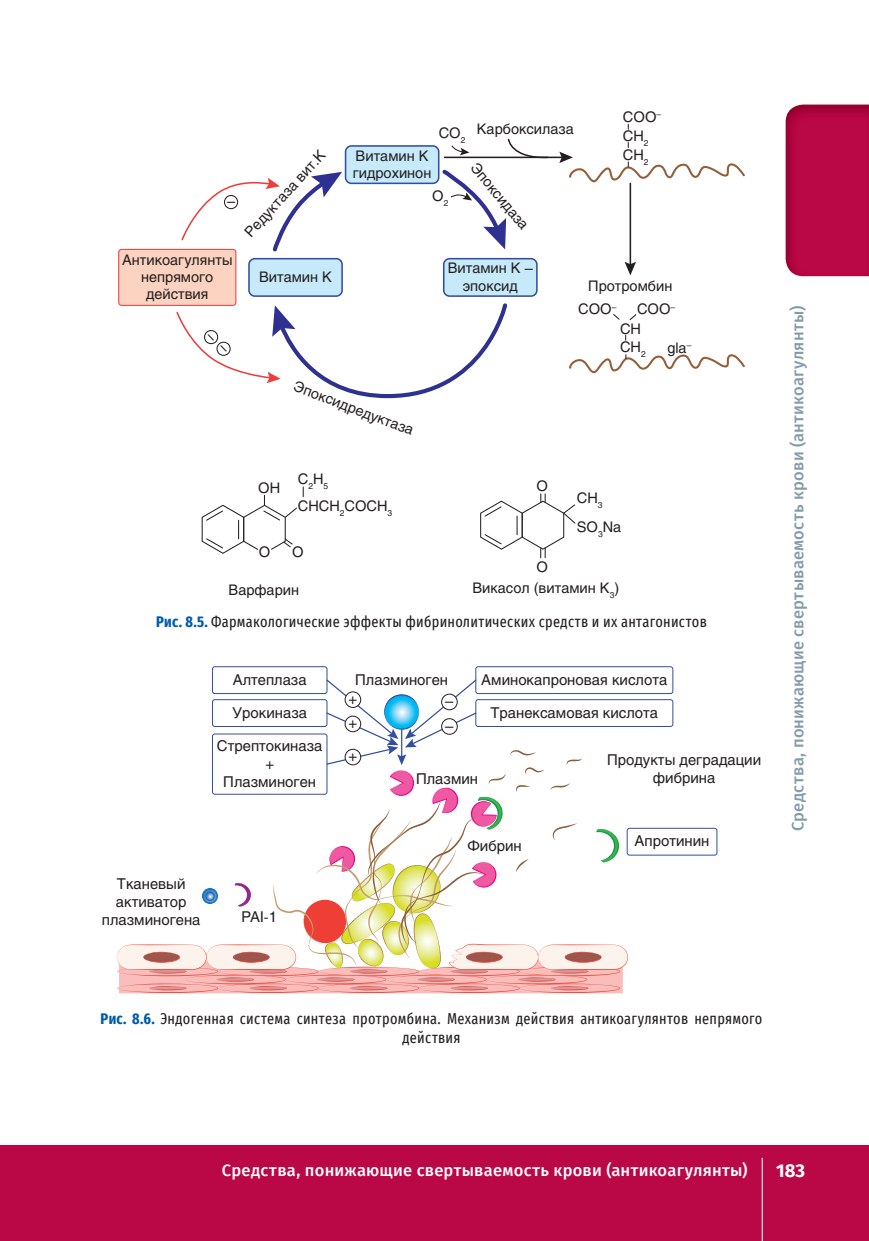
<style>
.page{position:relative;width:869px;height:1241px;background:#fff}
.page>*{position:absolute;margin:0;border:0;box-sizing:border-box;transform-origin:0 0}
.t1{font:700 18.55px "Fira Sans";color:#fff}
.t2{font:500 16.45px "Fira Sans";letter-spacing:.015em;color:#fff}
.t3{font:500 16.45px "Fira Sans";letter-spacing:.015em;color:#839ca9}
.t4{font:extra-condensed 15.4px/18.6px "Fira Sans";letter-spacing:.02em;color:#231f20;text-align:center}
.t5{font:14.7px/17.7px "Helios";color:#231f20;text-align:center}
.t6{font:14.35px/17.3px "Helios";color:#231f20}
.s1{font-weight:700;color:#015aaa}
</style>
<div class="page">
<div style="left:25px;top:1145px;width:843px;height:95px;background:#ba0745"></div>
<img style="left:785px;top:104px;width:83px;height:172px">
<div style="left:0;top:1145px;width:25px;height:95px;background:#ba0745"></div>
<hr style="left:761px;top:1157px;width:1px;height:83px;background:#fff">
<svg style="left:480px;top:494px;width:96px;height:63px"></svg>
<svg style="left:201px;top:487px;width:102px;height:67px"></svg>
<div style="left:345px;top:146px;width:93px;height:37px;background:#c6eafa;border-radius:6px"></div>
<div style="left:344px;top:145px;width:95px;height:39px;border:2px solid #324ea1;border-radius:6px"></div>
<div style="left:249px;top:259px;width:93px;height:37px;background:#c6eafa;border-radius:6px"></div>
<div style="left:248px;top:258px;width:95px;height:39px;border:2px solid #324ea1;border-radius:6px"></div>
<div style="left:443px;top:259px;width:93px;height:37px;background:#c6eafa;border-radius:6px"></div>
<div style="left:443px;top:258px;width:94px;height:39px;border:2px solid #324ea1;border-radius:6px"></div>
<div style="left:119px;top:249px;width:117px;height:56px;background:#fcd2c0;border-radius:3px"></div>
<div style="left:118px;top:249px;width:118px;height:57px;border:1px solid #ee3d3c;border-radius:3px"></div>
<hr style="left:444px;top:156px;width:119px;height:2px;background:#231f20">
<hr style="left:629px;top:183px;width:1px;height:83px;background:#231f20">
<svg style="left:180px;top:172px;width:162px;height:81px"></svg>
<svg style="left:451px;top:145px;width:18px;height:10px"></svg>
<svg style="left:442px;top:169px;width:64px;height:80px"></svg>
<svg style="left:507px;top:138px;width:42px;height:21px"></svg>
<svg style="left:559px;top:123px;width:185px;height:59px"></svg>
<svg style="left:569px;top:239px;width:175px;height:134px"></svg>
<div style="left:224px;top:195px;width:14px;height:14px;border:1px solid #231f20;border-radius:50%"></div>
<div style="left:212px;top:666px;width:115px;height:27px;border:1px solid #324ea1;border-radius:2px"></div>
<div style="left:475px;top:666px;width:198px;height:27px;border:1px solid #324ea1;border-radius:2px"></div>
<div style="left:475px;top:699px;width:198px;height:27px;border:1px solid #324ea1;border-radius:2px"></div>
<div style="left:626px;top:827px;width:91px;height:28px;border:1px solid #324ea1;border-radius:2px"></div>
<svg style="left:117px;top:678px;width:510px;height:315px"></svg>
<div style="left:205px;top:891px;width:10px;height:9px;border:1px solid #1375bc;border-radius:50%"></div>
<svg style="left:175px;top:301px;width:333px;height:98px"></svg>
<p class="t6" style="left:227px;top:193px;width:10px">–</p>
<p class="t6" style="left:122px;top:252px;width:112px;text-align:center">Антикоагулянты непрямого действия</p>
<p class="t6" style="left:476px;top:122px;width:99px">Карбоксилаза</p>
<p class="t6" style="left:479px;top:160px;width:83px;rotate:50deg">Эпоксидаза</p>
<p class="t6" style="left:438px;top:126px;width:28px">CO<sub>2</sub></p>
<p class="t6" style="left:242px;top:229px;width:113px;rotate:-47deg">Редуктаза вит.К</p>
<p class="t6" style="left:352px;top:148px;width:80px">Витамин К гидрохинон</p>
<p class="t6" style="left:259px;top:269px;width:74px">Витамин К</p>
<p class="t6" style="left:447px;top:261px;width:87px;text-align:center">Витамин К – эпоксид</p>
<p class="t6" style="left:432px;top:189px;width:18px">O<sub>2</sub></p>
<p class="t6" style="left:622px;top:109px;width:40px">COO<sup>–</sup></p>
<p class="t6" style="left:622px;top:128px;width:27px;line-height:19.4px">CH<sub>2<br></sub>CH<sub>2</sub></p>
<p class="t6" style="left:588px;top:278px;width:86px">Протромбин</p>
<p class="t6" style="left:578px;top:302px;width:40px">COO<sup>–</sup></p>
<p class="t6" style="left:636px;top:302px;width:40px">COO<sup>–</sup></p>
<p class="t6" style="left:667px;top:340px;width:26px">gla<sup>–</sup></p>
<p class="t6" style="left:619px;top:322px;width:22px">CH</p>
<p class="t6" style="left:619px;top:340px;width:27px">CH<sub>2</sub></p>
<p class="t6" style="left:297px;top:378px;width:129px;rotate:21deg">Эпоксидредуктаза</p>
<p class="t6" style="left:298px;top:467px;width:96px;line-height:26.9px">C<sub>2</sub>H<sub>5<br></sub>CHCH<sub>2</sub>COCH<sub>3</sub></p>
<p class="t6" style="left:258px;top:480px;width:23px">OH</p>
<p class="t6" style="left:536px;top:478px;width:13px">O</p>
<p class="t6" style="left:258px;top:545px;width:13px">O</p>
<p class="t6" style="left:292px;top:545px;width:13px">O</p>
<p class="t6" style="left:536px;top:559px;width:13px">O</p>
<p class="t6" style="left:576px;top:490px;width:27px">CH<sub>3</sub></p>
<p class="t6" style="left:576px;top:519px;width:46px">SO<sub>3</sub>Na</p>
<p class="t6" style="left:228px;top:583px;width:72px">Варфарин</p>
<p class="t6" style="left:472px;top:580px;width:148px">Викасол (витамин К<sub>3</sub>)</p>
<p class="t4" style="left:156px;top:612px;width:552px"><span class="s1">Рис. 8.5.</span> Фармакологические эффекты фибринолитических средств иࢳих антагонистов</p>
<p class="t5" style="left:233px;top:672px;width:75px">Алтеплаза</p>
<p class="t5" style="left:232px;top:705px;width:76px">Урокиназа</p>
<p class="t5" style="left:217px;top:738px;width:107px">Стрептокиназа +<br>Плазминоген</p>
<p class="t5" style="left:102px;top:876px;width:100px">Тканевый активатор плазминогена</p>
<p class="t5" style="left:241px;top:908px;width:37px">PAI-1</p>
<p class="t5" style="left:355px;top:672px;width:94px">Плазминоген</p>
<p class="t5" style="left:481px;top:672px;width:187px">Аминокапроновая кислота</p>
<p class="t5" style="left:490px;top:705px;width:169px">Транексамовая кислота</p>
<p class="t5" style="left:348px;top:690px;width:10px">+</p>
<p class="t5" style="left:445px;top:693px;width:10px">–</p>
<p class="t5" style="left:348px;top:715px;width:10px">+</p>
<p class="t5" style="left:348px;top:748px;width:10px">+</p>
<p class="t5" style="left:445px;top:717px;width:10px">–</p>
<p class="t5" style="left:606px;top:752px;width:155px">Продукты деградации фибрина</p>
<p class="t5" style="left:416px;top:770px;width:63px">Плазмин</p>
<p class="t5" style="left:467px;top:838px;width:56px">Фибрин</p>
<p class="t5" style="left:634px;top:833px;width:76px">Апротинин</p>
<p class="t3" style="left:787px;top:831px;width:527px;rotate:-90deg">Средства, понижающие свертываемость крови (антикоагулянты)</p>
<p class="t4" style="left:101px;top:1009px;width:663px"><span class="s1">Рис. 8.6.</span> Эндогенная система синтеза протромбина. Механизм действия антикоагулянтов непрямого действия</p>
<p class="t2" style="left:222px;top:1160px;width:527px">Средства, понижающие свертываемость крови (антикоагулянты)</p>
<p class="t1" style="left:775px;top:1159px;width:31px">183</p>
</div>
